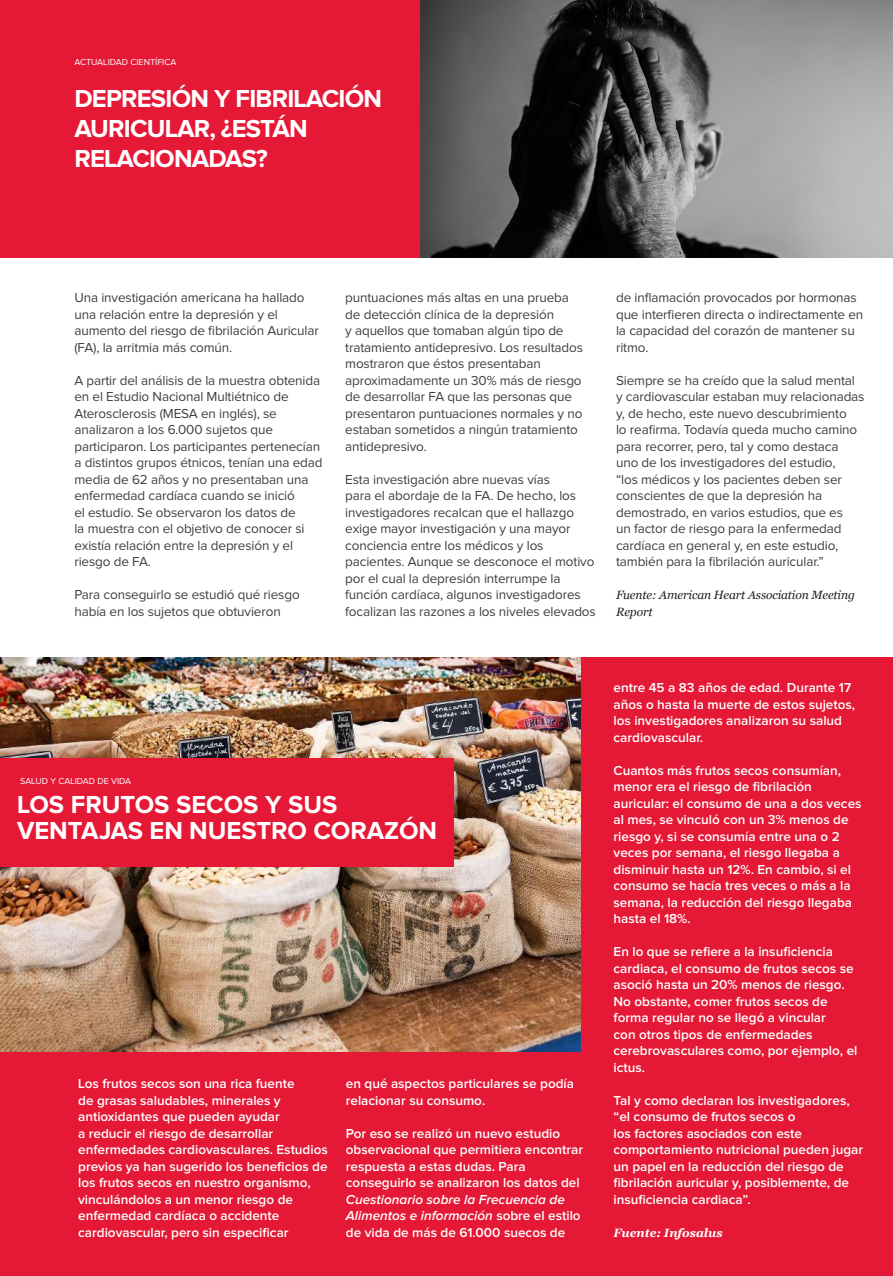
<style>
.page{position:relative;width:893px;height:1276px;background:#fff}
.page>*{position:absolute;margin:0;border:0;box-sizing:border-box;transform-origin:0 0}
.t1{font:700 25.5px/30px "Proxima Nova";letter-spacing:-.03em;color:#fff}
.t2{font:700 25.5px/25.5px "Proxima Nova";color:#fff}
.t3{font:13.5px/16.5px "Proxima Nova";letter-spacing:-.01em;color:#3e3e3f}
.t4{font:600 13.5px/16.5px "Proxima Nova";color:#fff}
.t5{font:italic 600 13.5px/16.5px "Proxima Nova";color:#fff}
.t6{font:italic 12px/16.5px "Georgia";letter-spacing:-.01em;color:#231f20}
.t7{font:italic 700 12px "Georgia";color:#fff}
.t8{font:9px "Proxima Nova";color:#fff}
.s1{font-style:normal}
</style>
<div class="page">
<div style="left:0;top:0;width:421px;height:257px;background:#e51836"></div>
<div style="left:0;top:658px;width:893px;height:618px;background:#e51836"></div>
<img style="left:0;top:658px;width:581px;height:393px">
<div style="left:0;top:758px;width:454px;height:108px;background:#e51836"></div>
<img style="left:421px;top:0;width:472px;height:257px">
<p class="t8" style="left:74px;top:58px;width:104px">ACTUALIDAD CIENTÍFICA</p>
<h1 class="t1" style="left:74px;top:85px;width:309px">DEPRESIÓN Y FIBRILACIÓN<br>AURICULAR, ¿ESTÁN<br>RELACIONADAS?</h1>
<p class="t3" style="left:74px;top:290px;width:246px">Una investigación americana ha hallado una relación entre la depresión y el aumento del riesgo de fibrilación Auricular (FA), la arritmia más común.</p>
<p class="t3" style="left:74px;top:372px;width:250px">A partir del análisis de la muestra obtenida en el Estudio Nacional Multiétnico de Aterosclerosis (MESA en inglés), se analizaron a los 6.000 sujetos que participaron. Los participantes pertenecían a distintos grupos étnicos, tenían una edad media de 62 años y no presentaban una enfermedad cardíaca cuando se inició<br>el estudio. Se observaron los datos de<br>la muestra con el objetivo de conocer si existía relación entre la depresión y el riesgo de FA.</p>
<p class="t3" style="left:74px;top:587px;width:227px">Para conseguirlo se estudió qué riesgo había en los sujetos que obtuvieron</p>
<p class="t3" style="left:345px;top:290px;width:239px">puntuaciones más altas en una prueba de detección clínica de la depresión<br>y aquellos que tomaban algún tipo de tratamiento antidepresivo. Los resultados mostraron que éstos presentaban aproximadamente un 30% más de riesgo de desarrollar FA que las personas que presentaron puntuaciones normales y no estaban sometidos a ningún tratamiento antidepresivo.</p>
<p class="t3" style="left:345px;top:471px;width:252px">Esta investigación abre nuevas vías<br>para el abordaje de la FA. De hecho, los investigadores recalcan que el hallazgo exige mayor investigación y una mayor conciencia entre los médicos y los pacientes. Aunque se desconoce el motivo por el cual la depresión interrumpe la función cardíaca, algunos investigadores focalizan las razones a los niveles elevados</p>
<p class="t3" style="left:616px;top:290px;width:249px">de inflamación provocados por hormonas que interfieren directa o indirectamente en la capacidad del corazón de mantener su ritmo.</p>
<p class="t3" style="left:616px;top:372px;width:250px">Siempre se ha creído que la salud mental y cardiovascular estaban muy relacionadas y, de hecho, este nuevo descubrimiento<br>lo reafirma. Todavía queda mucho camino para recorrer, pero, tal y como destaca<br>uno de los investigadores del estudio,<br>“los médicos y los pacientes deben ser conscientes de que la depresión ha demostrado, en varios estudios, que es<br>un factor de riesgo para la enfermedad cardíaca en general y, en este estudio, también para la fibrilación auricular.”</p>
<p class="t6" style="left:616px;top:586px;width:240px">Fuente: American Heart Association Meeting<br>Report</p>
<p class="t8" style="left:20px;top:777px;width:113px">SALUD Y CALIDAD DE VIDA</p>
<h1 class="t2" style="left:17px;top:793px;width:422px">LOS FRUTOS SECOS Y SUS<br>VENTAJAS EN NUESTRO CORAZÓN</h1>
<p class="t4" style="left:78px;top:1076px;width:251px">Los frutos secos son una rica fuente<br>de grasas saludables, minerales y antioxidantes que pueden ayudar<br>a reducir el riesgo de desarrollar enfermedades cardiovasculares. Estudios previos ya han sugerido los beneficios de los frutos secos en nuestro organismo, vinculándolos a un menor riesgo de enfermedad cardíaca o accidente cardiovascular, pero sin especificar</p>
<p class="t4" style="left:346px;top:1076px;width:230px">en qué aspectos particulares se podía relacionar su consumo.</p>
<p class="t4" style="left:346px;top:1125px;width:239px">Por eso se realizó un nuevo estudio observacional que permitiera encontrar respuesta a estas dudas. Para conseguirlo se analizaron los datos del</p>
<p class="t5" style="left:346px;top:1191px;width:236px">Cuestionario sobre la Frecuencia de<br>Alimentos e información <span class="s1">sobre el estilo de vida de más de 61.000 suecos de</span></p>
<p class="t4" style="left:613px;top:680px;width:243px">entre 45 a 83 años de edad. Durante 17 años o hasta la muerte de estos sujetos, los investigadores analizaron su salud cardiovascular.</p>
<p class="t4" style="left:613px;top:762px;width:250px">Cuantos más frutos secos consumían, menor era el riesgo de fibrilación auricular: el consumo de una a dos veces al mes, se vinculó con un 3% menos de riesgo y, si se consumía entre una o 2 veces por semana, el riesgo llegaba a disminuir hasta un 12%. En cambio, si el consumo se hacía tres veces o más a la semana, la reducción del riesgo llegaba hasta el 18%.</p>
<p class="t4" style="left:613px;top:944px;width:245px">En lo que se refiere a la insuficiencia cardiaca, el consumo de frutos secos se asoció hasta un 20% menos de riesgo.<br>No obstante, comer frutos secos de forma regular no se llegó a vincular<br>con otros tipos de enfermedades cerebrovasculares como, por ejemplo, el ictus.</p>
<p class="t4" style="left:613px;top:1092px;width:251px">Tal y como declaran los investigadores, “el consumo de frutos secos o<br>los factores asociados con este comportamiento nutricional pueden jugar un papel en la reducción del riesgo de fibrilación auricular y, posiblemente, de insuficiencia cardiaca”.</p>
<p class="t7" style="left:613px;top:1223px;width:111px">Fuente: Infosalus</p>
</div>
